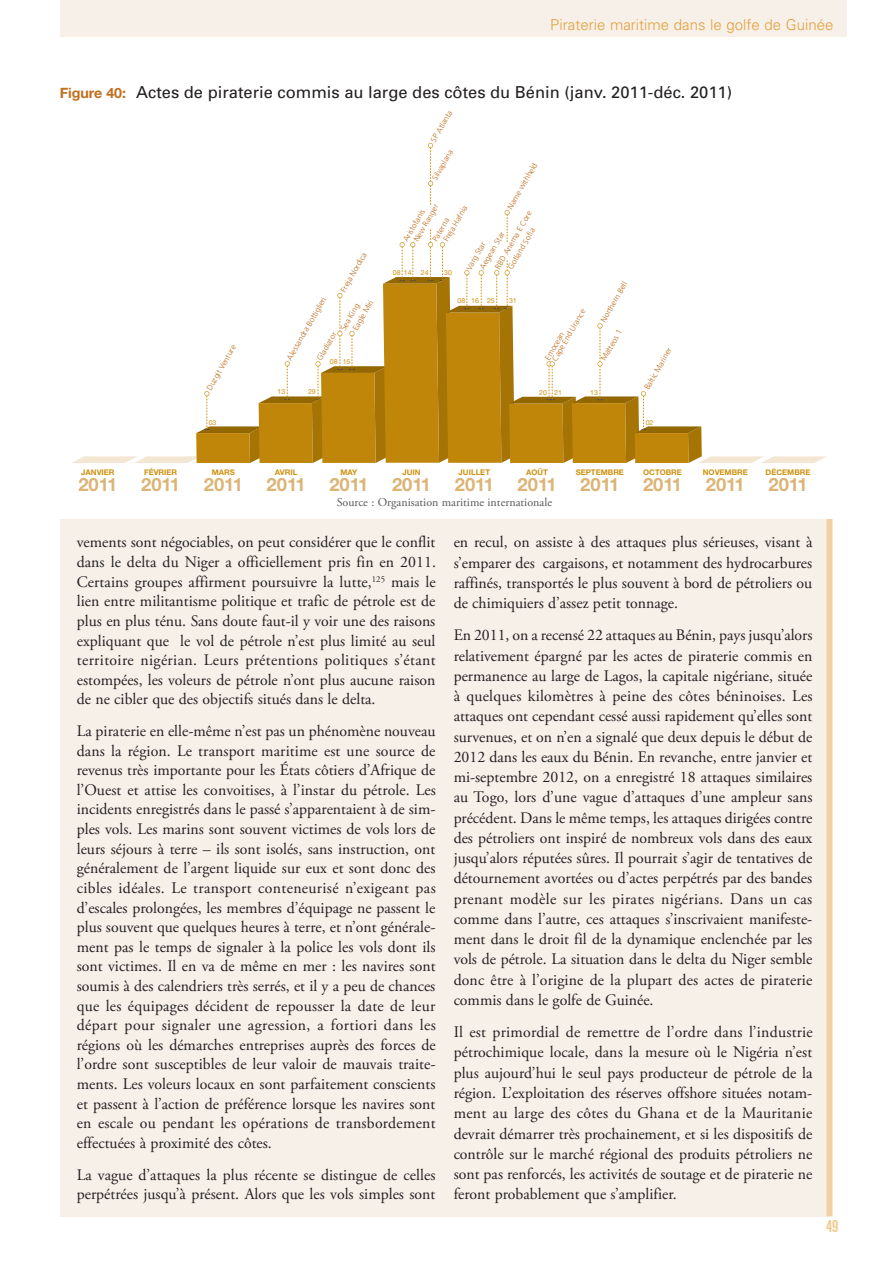
<style>
.page{position:relative;width:893px;height:1262px;background:#fff}
.page>*{position:absolute;margin:0;border:0;box-sizing:border-box;transform-origin:0 0}
.t1{font:700 18.45px "Helvetica Neue";color:#dcb476}
.t2{font:16.5px "Univers";color:#231f20}
.t3{font:ultra-condensed 16.5px "Univers";color:#f1c686}
.t4{font:16.05px/19.6px "Adobe Garamond Pro";color:#231f20;text-align:justify}
.t5{font:300 15px "Univers";color:#e3a039}
.t6{font:12px "Adobe Garamond Pro";color:#57585a}
.t7{font:300 7.95px "Frutiger";color:#c26e1f}
.t8{font:700 7.8px "Helvetica Neue";color:#cf910f}
.t9{font:6.9px "Helvetica Neue";color:#cf910f}
.s1{font-family:"Helvetica Neue";font-weight:700;font-size:14.25px;color:#c26e1f}
</style>
<div class="page">
<div style="left:60px;top:0;width:769px;height:37px;background:#f6f0e9"></div>
<div style="left:60px;top:519px;width:769px;height:697px;background:#f6f0e9"></div>
<div style="left:826px;top:519px;width:6px;height:697px;background:#f2d0a3"></div>
<div style="left:77px;top:0;width:769px;height:37px;background:#f6f0e9"></div>
<svg style="left:72px;top:143px;width:755px;height:320px"></svg>
<p class="t5" style="left:550px;top:16px;width:285px">Piraterie maritime dans le golfe de Guinée</p>
<p class="t5" style="left:750px;top:16px;width:68px">The flows</p>
<p class="t2" style="left:60px;top:82px;width:674px"><span class="s1">Figure 40:</span> Actes de piraterie commis au large des côtes du Bénin (janv. 2011-déc. 2011)</p>
<p class="t8" style="left:81px;top:467px;width:35px">JANVIER</p>
<p class="t1" style="left:78px;top:473px;width:41px">2011</p>
<p class="t8" style="left:144px;top:467px;width:35px">FÉVRIER</p>
<p class="t1" style="left:141px;top:473px;width:41px">2011</p>
<p class="t7" style="left:205px;top:387px;width:52px;rotate:-60deg">Duzgit Venture</p>
<p class="t9" style="left:209px;top:418px;width:9px">03</p>
<p class="t8" style="left:212px;top:467px;width:25px">MARS</p>
<p class="t1" style="left:204px;top:473px;width:41px">2011</p>
<p class="t7" style="left:339px;top:289px;width:45px;rotate:-60deg">Freja Nordica</p>
<p class="t7" style="left:285px;top:357px;width:73px;rotate:-60deg">Alessandra Bottiglieri</p>
<p class="t7" style="left:351px;top:327px;width:35px;rotate:-60deg">Eagle Miri</p>
<p class="t7" style="left:339px;top:327px;width:31px;rotate:-60deg">Sea King</p>
<p class="t7" style="left:315px;top:358px;width:33px;rotate:-60deg">Gladiator</p>
<p class="t9" style="left:330px;top:358px;width:9px">08</p>
<p class="t9" style="left:343px;top:358px;width:9px">15</p>
<p class="t9" style="left:278px;top:388px;width:9px">13</p>
<p class="t9" style="left:308px;top:388px;width:9px">29</p>
<p class="t7" style="left:429px;top:139px;width:36px;rotate:-60deg">SP Atlanta</p>
<p class="t7" style="left:430px;top:177px;width:35px;rotate:-60deg">Silvaplana</p>
<p class="t7" style="left:506px;top:206px;width:53px;rotate:-60deg">Name withheld</p>
<p class="t7" style="left:412px;top:239px;width:43px;rotate:-60deg">New Ranger</p>
<p class="t7" style="left:441px;top:239px;width:42px;rotate:-60deg">Freja Hafnia</p>
<p class="t9" style="left:444px;top:269px;width:9px">30</p>
<p class="t7" style="left:401px;top:239px;width:37px;rotate:-60deg">Aristofanis</p>
<p class="t7" style="left:430px;top:239px;width:27px;rotate:-60deg">Paterna</p>
<p class="t9" style="left:421px;top:269px;width:9px">24</p>
<p class="t7" style="left:493px;top:266px;width:67px;rotate:-60deg">RBD Anema E Core</p>
<p class="t7" style="left:506px;top:267px;width:48px;rotate:-60deg">Gotland Sofia</p>
<p class="t7" style="left:478px;top:266px;width:43px;rotate:-60deg">Aegean Star</p>
<p class="t9" style="left:487px;top:297px;width:9px">25</p>
<p class="t9" style="left:509px;top:297px;width:9px">31</p>
<p class="t7" style="left:464px;top:267px;width:32px;rotate:-60deg">Varg Star</p>
<p class="t9" style="left:393px;top:269px;width:9px">08</p>
<p class="t9" style="left:404px;top:269px;width:9px">14</p>
<p class="t9" style="left:458px;top:297px;width:9px">08</p>
<p class="t9" style="left:471px;top:297px;width:9px">16</p>
<p class="t7" style="left:550px;top:358px;width:60px;rotate:-60deg">Cape End Urance</p>
<p class="t7" style="left:543px;top:357px;width:32px;rotate:-60deg">Emocean</p>
<p class="t7" style="left:599px;top:319px;width:46px;rotate:-60deg">Northern Bell</p>
<p class="t7" style="left:599px;top:358px;width:36px;rotate:-60deg">Matteos 1</p>
<p class="t9" style="left:554px;top:388px;width:9px">21</p>
<p class="t9" style="left:539px;top:388px;width:9px">20</p>
<p class="t9" style="left:590px;top:388px;width:9px">13</p>
<p class="t7" style="left:642px;top:387px;width:48px;rotate:-60deg">Baltic Mariner</p>
<p class="t9" style="left:646px;top:418px;width:9px">02</p>
<p class="t8" style="left:275px;top:467px;width:24px">AVRIL</p>
<p class="t1" style="left:267px;top:473px;width:41px">2011</p>
<p class="t8" style="left:340px;top:467px;width:19px">MAY</p>
<p class="t1" style="left:329px;top:473px;width:41px">2011</p>
<p class="t8" style="left:402px;top:467px;width:20px">JUIN</p>
<p class="t1" style="left:392px;top:473px;width:41px">2011</p>
<p class="t8" style="left:459px;top:467px;width:33px">JUILLET</p>
<p class="t1" style="left:455px;top:473px;width:41px">2011</p>
<p class="t8" style="left:526px;top:467px;width:23px">AOÛT</p>
<p class="t1" style="left:518px;top:473px;width:41px">2011</p>
<p class="t8" style="left:576px;top:467px;width:50px">SEPTEMBRE</p>
<p class="t1" style="left:580px;top:473px;width:41px">2011</p>
<p class="t8" style="left:643px;top:467px;width:40px">OCTOBRE</p>
<p class="t1" style="left:643px;top:473px;width:41px">2011</p>
<p class="t6" style="left:337px;top:495px;width:217px">Source : Organisation maritime internationale</p>
<p class="t8" style="left:703px;top:467px;width:46px">NOVEMBRE</p>
<p class="t1" style="left:706px;top:473px;width:41px">2011</p>
<p class="t8" style="left:766px;top:467px;width:46px">DÉCEMBRE</p>
<p class="t1" style="left:768px;top:473px;width:41px">2011</p>
<p class="t4" style="left:77px;top:533px;width:361px">vements sont négociables, on peut considérer que le conflit dans le delta du Niger a officiellement pris fin en 2011.<br>Certains groupes affirment poursuivre la lutte,<sup>125</sup> mais le lien entre militantisme politique et trafic de pétrole est de plus en plus ténu. Sans doute faut-il y voir une des raisons expliquant que le vol de pétrole n’est plus limité au seul territoire nigérian. Leurs prétentions politiques s’étant estompées, les voleurs de pétrole n’ont plus aucune raison de ne cibler que des objectifs situés dans le delta.</p>
<p class="t4" style="left:77px;top:722px;width:361px">La piraterie en elle-même n’est pas un phénomène nouveau dans la région. Le transport maritime est une source de revenus très importante pour les États côtiers d’Afrique de l’Ouest et attise les convoitises, à l’instar du pétrole. Les incidents enregistrés dans le passé s’apparentaient à de sim&shy;ples vols. Les marins sont souvent victimes de vols lors de leurs séjours à terre – ils sont isolés, sans instruction, ont généralement de l’argent liquide sur eux et sont donc des cibles idéales. Le transport conteneurisé n’exigeant pas d’escales prolongées, les membres d’équipage ne passent le plus souvent que quelques heures à terre, et n’ont générale&shy;ment pas le temps de signaler à la police les vols dont ils sont victimes. Il en va de même en mer : les navires sont soumis à des calendriers très serrés, et il y a peu de chances que les équipages décident de repousser la date de leur départ pour signaler une agression, a fortiori dans les régions où les démarches entreprises auprès des forces de l’ordre sont susceptibles de leur valoir de mauvais traite&shy;ments. Les voleurs locaux en sont parfaitement conscients et passent à l’action de préférence lorsque les navires sont en escale ou pendant les opérations de transbordement effectuées à proximité des côtes.</p>
<p class="t4" style="left:77px;top:1165px;width:360px">La vague d’attaques la plus récente se distingue de celles perpétrées jusqu’à présent. Alors que les vols simples sont</p>
<p class="t4" style="left:454px;top:533px;width:360px;line-height:20.2px">en recul, on assiste à des attaques plus sérieuses, visant à s’emparer des cargaisons, et notamment des hydrocarbures raffinés, transportés le plus souvent à bord de pétroliers ou de chimiquiers d’assez petit tonnage.</p>
<p class="t4" style="left:454px;top:626px;width:360px;line-height:20.2px">En 2011, on a recensé 22 attaques au Bénin, pays jusqu’alors relativement épargné par les actes de piraterie commis en permanence au large de Lagos, la capitale nigériane, située à quelques kilomètres à peine des côtes béninoises. Les attaques ont cependant cessé aussi rapidement qu’elles sont survenues, et on n’en a signalé que deux depuis le début de 2012 dans les eaux du Bénin. En revanche, entre janvier et mi-septembre 2012, on a enregistré 18 attaques similaires au Togo, lors d’une vague d’attaques d’une ampleur sans précédent. Dans le même temps, les attaques dirigées contre des pétroliers ont inspiré de nombreux vols dans des eaux jusqu’alors réputées sûres. Il pourrait s’agir de tentatives de détournement avortées ou d’actes perpétrés par des bandes prenant modèle sur les pirates nigérians. Dans un cas comme dans l’autre, ces attaques s’inscrivaient manifeste&shy;ment dans le droit fil de la dynamique enclenchée par les vols de pétrole. La situation dans le delta du Niger semble donc être à l’origine de la plupart des actes de piraterie commis dans le golfe de Guinée.</p>
<p class="t4" style="left:454px;top:1023px;width:361px;line-height:20.2px">Il est primordial de remettre de l’ordre dans l’industrie pétrochimique locale, dans la mesure où le Nigéria n’est plus aujourd’hui le seul pays producteur de pétrole de la région. L’exploitation des réserves offshore situées notam&shy;ment au large des côtes du Ghana et de la Mauritanie devrait démarrer très prochainement, et si les dispositifs de contrôle sur le marché régional des produits pétroliers ne sont pas renforcés, les activités de soutage et de piraterie ne feront probablement que s’amplifier.</p>
<p class="t3" style="left:826px;top:1217px;width:14px">49</p>
</div>
